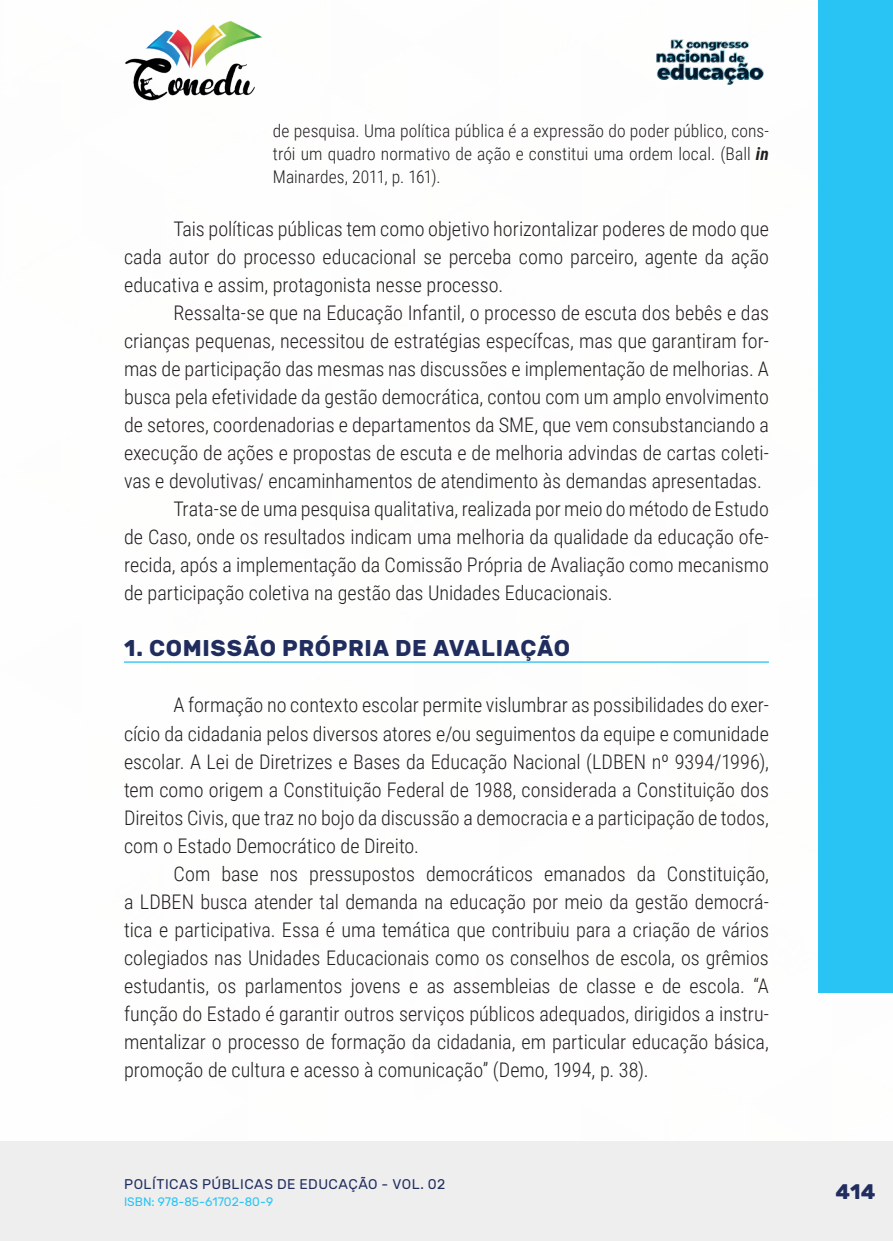
<style>
.page{position:relative;width:893px;height:1241px;background:#fff}
.page>*{position:absolute;margin:0;border:0;box-sizing:border-box;transform-origin:0 0}
._10_SUBTITULO{font:700 22.75px "Rubik";letter-spacing:.03em;color:#202d5e}
.t1{font:700 21px "Rubik";color:#202d5e}
._9_CORPO{font:300 20.12px/28px "Roboto Condensed";color:#231f20;text-align:justify}
._16_CITACAO{font:300 17.5px/22.8px "Roboto Condensed";letter-spacing:.005em;color:#231f20;text-align:justify}
.t2{font:14px "Rubik";letter-spacing:.035em;color:#202d5e}
.t3{font:12.25px "Rubik";color:#29c4f3}
.s1{font-weight:700;font-style:italic}
</style>
<div class="page">
<div style="left:0;top:1141px;width:893px;height:99px;background:#eeeeef"></div>
<div style="left:819px;top:0;width:74px;height:992px;background:#29c4f3"></div>
<img style="left:125px;top:20px;width:137px;height:81px">
<img style="left:656px;top:39px;width:108px;height:46px">
<hr style="left:124px;top:661px;width:645px;height:1px;background:#29c4f3">
<p class="_16_CITACAO" style="left:273px;top:119px;width:498px">de pesquisa. Uma política pública é a expressão do poder público, cons&shy;trói um quadro normativo de ação e constitui uma ordem local. (Ball <span class="s1">in </span>Mainardes, 2011, p. 161).</p>
<p class="_9_CORPO" style="left:124px;top:214px;width:646px;text-indent:50px">Tais políticas públicas tem como objetivo horizontalizar poderes de modo que cada autor do processo educacional se perceba como parceiro, agente da ação educativa e assim, protagonista nesse processo.</p>
<p class="_9_CORPO" style="left:124px;top:298px;width:646px;text-indent:50px">Ressalta-se que na Educação Infantil, o processo de escuta dos bebês e das crianças pequenas, necessitou de estratégias específcas, mas que garantiram for&shy;mas de participação das mesmas nas discussões e implementação de melhorias. A busca pela efetividade da gestão democrática, contou com um amplo envolvimento de setores, coordenadorias e departamentos da SME, que vem consubstanciando a execução de ações e propostas de escuta e de melhoria advindas de cartas coleti&shy;vas e devolutivas/ encaminhamentos de atendimento às demandas apresentadas.</p>
<p class="_9_CORPO" style="left:124px;top:494px;width:646px;text-indent:50px">Trata-se de uma pesquisa qualitativa, realizada por meio do método de Estudo de Caso, onde os resultados indicam uma melhoria da qualidade da educação ofe&shy;recida, após a implementação da Comissão Própria de Avaliação como mecanismo de participação coletiva na gestão das Unidades Educacionais.</p>
<p class="_10_SUBTITULO" style="left:124px;top:635px;width:448px">1. COMISSÃO PRÓPRIA DE AVALIAÇÃO</p>
<p class="_9_CORPO" style="left:124px;top:690px;width:646px;text-indent:50px">A formação no contexto escolar permite vislumbrar as possibilidades do exer&shy;cício da cidadania pelos diversos atores e/ou seguimentos da equipe e comunidade escolar. A Lei de Diretrizes e Bases da Educação Nacional (LDBEN nº 9394/1996), tem como origem a Constituição Federal de 1988, considerada a Constituição dos Direitos Civis, que traz no bojo da discussão a democracia e a participação de todos, com o Estado Democrático de Direito.</p>
<p class="_9_CORPO" style="left:124px;top:858px;width:646px;text-indent:50px">Com base nos pressupostos democráticos emanados da Constituição, a LDBEN busca atender tal demanda na educação por meio da gestão democrá&shy;tica e participativa. Essa é uma temática que contribuiu para a criação de vários colegiados nas Unidades Educacionais como os conselhos de escola, os grêmios estudantis, os parlamentos jovens e as assembleias de classe e de escola. “A função do Estado é garantir outros serviços públicos adequados, dirigidos a instru&shy;mentalizar o processo de formação da cidadania, em particular educação básica, promoção de cultura e acesso à comunicação” (Demo, 1994, p. 38).</p>
<p class="t2" style="left:124px;top:1175px;width:323px">POLÍTICAS PÚBLICAS DE EDUCAÇÃO - VOL. 02</p>
<p class="t3" style="left:124px;top:1194px;width:151px">ISBN: 978-85-61702-80-9</p>
<p class="t1" style="left:835px;top:1179px;width:42px">414</p>
</div>
